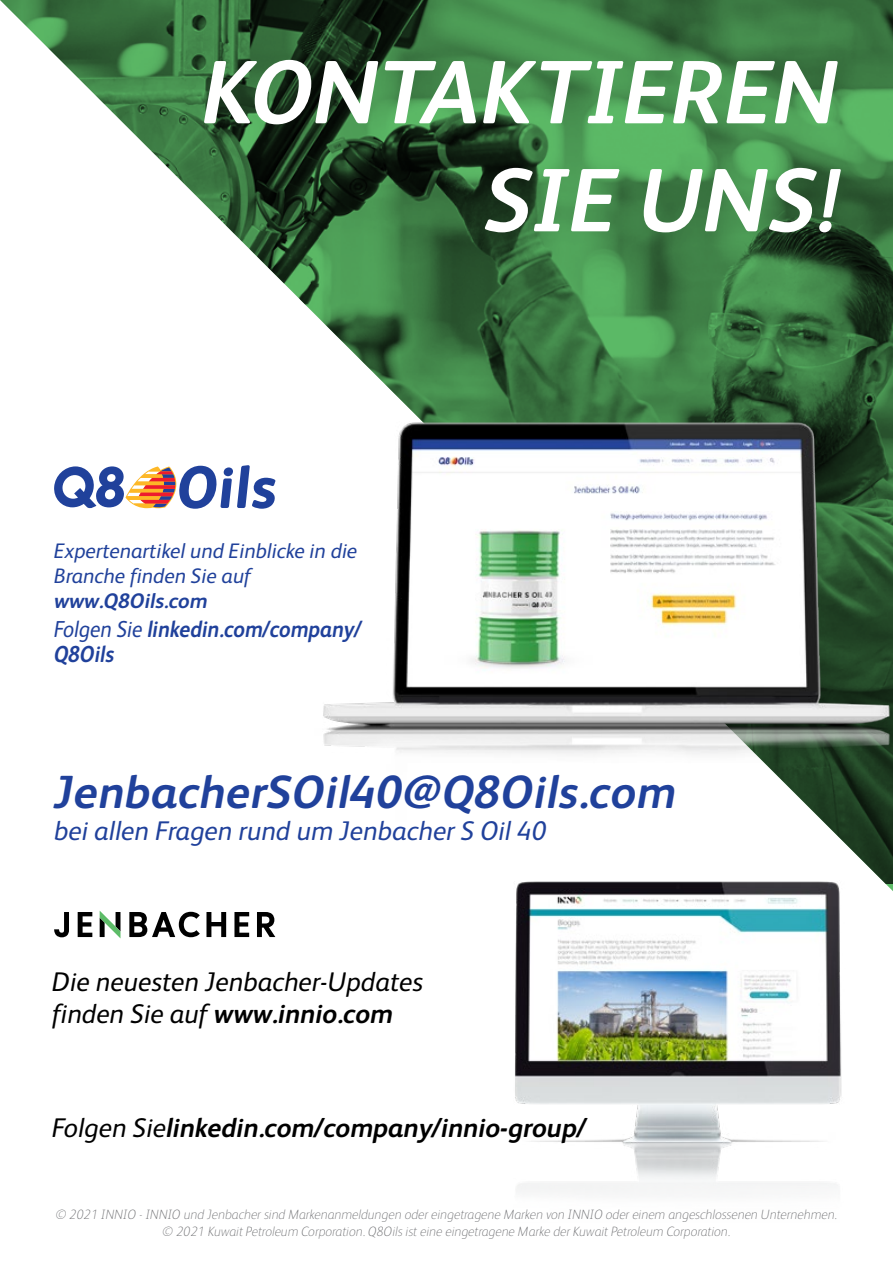
<style>
.page{position:relative;width:893px;height:1263px;background:#fff}
.page>*{position:absolute;margin:0;border:0;box-sizing:border-box;transform-origin:0 0}
.t1{font:italic 700 90px/108px "FS Albert";color:#fff;text-align:right}
.t2{font:italic 700 46.5px "FS Albert";letter-spacing:.01em;color:#20419b}
.t3{font:italic 27px/32.4px "FS Albert";color:#000}
.t4{font:italic 700 27px "FS Albert";color:#000}
.t5{font:italic 27px "FS Albert";color:#20419b}
.t6{font:italic 700 23.1px/25.2px "FS Albert";color:#20419b;scale:.91 1}
.t7{font:italic 21px/25.2px "FS Albert";color:#20419b}
.t8{font:italic 700 21px "FS Albert";color:#20419b}
.t9{font:italic 100 13.5px/16.8px "FS Albert";color:#67686b;text-align:center}
.s1{font-weight:400}
.s2{font-weight:700}
</style>
<div class="page">
<svg style="left:129px;top:912px;width:71px;height:25px"></svg>
<svg style="left:206px;top:912px;width:20px;height:25px"></svg>
<svg style="left:234px;top:912px;width:15px;height:25px"></svg>
<svg style="left:257px;top:912px;width:18px;height:25px"></svg>
<svg style="left:78px;top:912px;width:14px;height:25px"></svg>
<svg style="left:54px;top:912px;width:15px;height:25px"></svg>
<svg style="left:100px;top:911px;width:20px;height:27px"></svg>
<img style="left:0;top:0;width:893px;height:509px">
<img style="left:135px;top:315px;width:758px;height:466px">
<img style="left:515px;top:781px;width:378px;height:411px">
<h1 class="t1" style="left:203px;top:38px;width:638px">KONTAKTIEREN<br>SIE UNS!</h1>
<h3 class="t7" style="left:54px;top:538px;width:305px">Expertenartikel und Einblicke in die<br>Branche finden Sie auf</h3>
<h3 class="t8" style="left:54px;top:589px;width:155px">www.Q8Oils.com</h3>
<h3 class="t6" style="left:54px;top:617px;width:339px"><span class="s1">Folgen Sie</span> linkedin.com/company/<br>Q8Oils</h3>
<h2 class="t2" style="left:54px;top:765px;width:624px">JenbacherSOil40@Q8Oils.com</h2>
<h3 class="t5" style="left:54px;top:816px;width:494px">bei allen Fragen rund um Jenbacher S Oil 40</h3>
<h3 class="t3" style="left:52px;top:965px;width:372px">Die neuesten Jenbacher-Updates finden Sie auf <span class="s2">www.innio.com</span></h3>
<h3 class="t4" style="left:52px;top:1112px;width:535px"><span class="s1">Folgen Sie</span>linkedin.com/company/innio-group/</h3>
<p class="t9" style="left:56px;top:1206px;width:783px">© 2021 INNIO - INNIO und Jenbacher sind Markenanmeldungen oder eingetragene Marken von INNIO oder einem angeschlossenen Unternehmen. © 2021 Kuwait Petroleum Corporation. Q8Oils ist eine eingetragene Marke der Kuwait Petroleum Corporation.</p>
</div>
